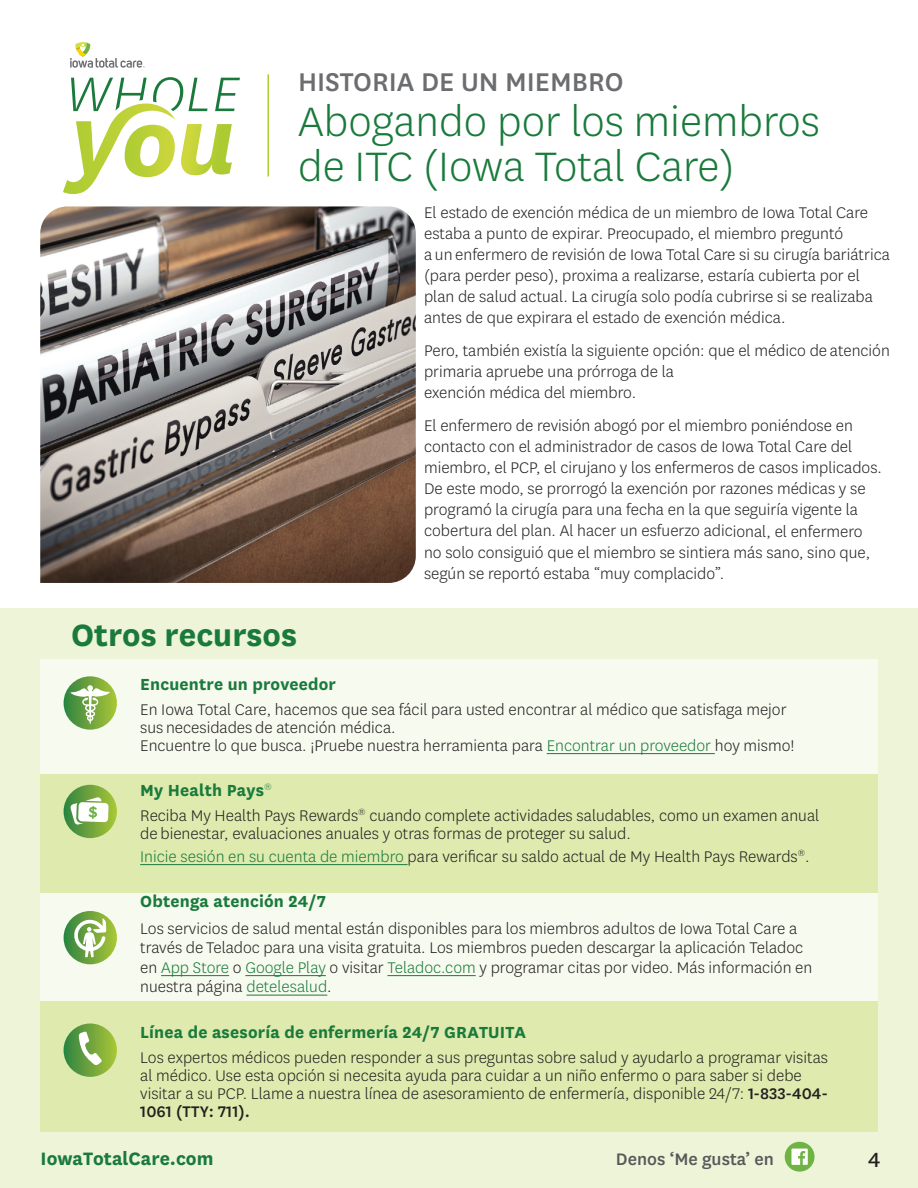
<style>
.page{position:relative;width:918px;height:1188px;background:#fff}
.page>*{position:absolute;margin:0;border:0;box-sizing:border-box;transform-origin:0 0}
.t1{font:300 48px/45px "Centene Sans";color:#1a7a3c}
.t2{font:700 36px "Centene Sans";color:#1a7a3c}
.t3{font:500 30px "Centene Sans";color:#6c6d70}
.t4{font:24px "Centene Sans";color:#231f20}
.t5{font:700 21px "Centene Sans";color:#1a7a3c}
.t6{font:500 19.5px "Centene Sans";color:#57585a}
.t7{font:700 18.75px "Centene Sans";letter-spacing:.01em;color:#1a7a3c}
.t8{font:300 18px/21px "Centene Sans";color:#231f20}
.s1{color:#1a7a3c}
.s2{font-weight:500}
</style>
<div class="page">
<div style="left:0;top:608px;width:918px;height:580px;background:#eef4d7"></div>
<div style="left:40px;top:659px;width:838px;height:450px;background:#f7faee"></div>
<div style="left:40px;top:774px;width:838px;height:118px;background:#deeaae"></div>
<div style="left:40px;top:1001px;width:838px;height:131px;background:#deeaae"></div>
<hr style="left:547px;top:753px;width:168px;height:1px;background:#1a7a3c">
<hr style="left:140px;top:864px;width:268px;height:1px;background:#1a7a3c">
<hr style="left:161px;top:975px;width:68px;height:1px;background:#1a7a3c">
<hr style="left:245px;top:975px;width:81px;height:1px;background:#1a7a3c">
<hr style="left:387px;top:975px;width:89px;height:1px;background:#1a7a3c">
<hr style="left:246px;top:995px;width:81px;height:1px;background:#1a7a3c">
<svg style="left:64px;top:676px;width:53px;height:54px"></svg>
<svg style="left:70px;top:685px;width:40px;height:39px;background:#92ba6e"></svg>
<div style="left:64px;top:785px;width:53px;height:53px;background:linear-gradient(to right,#308342,#acc638);border-radius:27px"></div>
<svg style="left:70px;top:797px;width:39px;height:28px"></svg>
<svg style="left:64px;top:911px;width:53px;height:53px"></svg>
<svg style="left:73px;top:918px;width:33px;height:39px"></svg>
<div style="left:64px;top:1024px;width:53px;height:53px;background:linear-gradient(to right,#308342,#acc638);border-radius:27px"></div>
<svg style="left:79px;top:1031px;width:23px;height:35px"></svg>
<svg style="left:70px;top:42px;width:75px;height:26px"></svg>
<svg style="left:63px;top:77px;width:177px;height:117px"></svg>
<hr style="left:267px;top:74px;width:2px;height:102px;background:#accb33">
<div style="left:785px;top:1142px;width:30px;height:30px;background:#6fb344;border-radius:50%"></div>
<svg style="left:791px;top:1149px;width:17px;height:16px"></svg>
<img style="left:40px;top:206px;width:376px;height:377px">
<h2 class="t3" style="left:298px;top:61px;width:327px">HISTORIA DE UN MIEMBRO</h2>
<h2 class="t1" style="left:298px;top:97px;width:524px">Abogando por los miembros de ITC (Iowa Total Care)</h2>
<p class="t8" style="left:424px;top:202px;width:467px">El estado de exención médica de un miembro de Iowa Total Care estaba a punto de expirar. Preocupado, el miembro preguntó<br>a un enfermero de revisión de Iowa Total Care si su cirugía bariátrica (para perder peso), proxima a realizarse, estaría cubierta por el plan de salud actual. La cirugía solo podía cubrirse si se realizaba antes de que expirara el estado de exención médica.</p>
<p class="t8" style="left:424px;top:340px;width:467px">Pero, también existía la siguiente opción: que el médico de atención primaria apruebe una prórroga de la<br>exención médica del miembro.</p>
<p class="t8" style="left:424px;top:415px;width:460px">El enfermero de revisión abogó por el miembro poniéndose en contacto con el administrador de casos de Iowa Total Care del miembro, el PCP, el cirujano y los enfermeros de casos implicados.<br>De este modo, se prorrogó la exención por razones médicas y se programó la cirugía para una fecha en la que seguiría vigente la cobertura del plan. Al hacer un esfuerzo adicional, el enfermero no solo consiguió que el miembro se sintiera más sano, sino que, según se reportó estaba “muy complacido”.</p>
<h3 class="t2" style="left:71px;top:610px;width:228px">Otros recursos</h3>
<h4 class="t7" style="left:140px;top:671px;width:197px">Encuentre un proveedor</h4>
<p class="t8" style="left:140px;top:700px;width:648px;line-height:18px">En Iowa Total Care, hacemos que sea fácil para usted encontrar al médico que satisfaga mejor sus necesidades de atención médica.</p>
<p class="t8" style="left:140px;top:734px;width:656px">Encuentre lo que busca. ¡Pruebe nuestra herramienta para <span class="s1">Encontrar un proveedor</span> hoy mismo!</p>
<h4 class="t7" style="left:140px;top:777px;width:133px">My Health Pays<sup>®</sup></h4>
<p class="t8" style="left:140px;top:806px;width:681px;line-height:18px">Reciba My Health Pays Rewards<sup>®</sup> cuando complete actividades saludables, como un examen anual de bienestar, evaluaciones anuales y otras formas de proteger su salud.</p>
<p class="t8" style="left:140px;top:845px;width:671px"><span class="s1">Inicie sesión en su cuenta de miembro</span> para verificar su saldo actual de My Health Pays Rewards<sup>®</sup>.</p>
<h4 class="t7" style="left:140px;top:888px;width:187px">Obtenga atención 24/7</h4>
<p class="t8" style="left:140px;top:918px;width:674px;line-height:19.5px">Los servicios de salud mental están disponibles para los miembros adultos de Iowa Total Care a través de Teladoc para una visita gratuita. Los miembros pueden descargar la aplicación Teladoc en <span class="s1">App Store</span> o <span class="s1">Google Play</span> o visitar <span class="s1">Teladoc.com</span> y programar citas por video. Más información en nuestra página <span class="s1">detelesalud</span>.</p>
<h4 class="t7" style="left:140px;top:1019px;width:387px">Línea de asesoría de enfermería 24/7 GRATUITA</h4>
<p class="t8" style="left:140px;top:1048px;width:689px;line-height:18px">Los expertos médicos pueden responder a sus preguntas sobre salud y ayudarlo a programar visitas al médico. Use esta opción si necesita ayuda para cuidar a un niño enfermo o para saber si debe visitar a su PCP. Llame a nuestra línea de asesoramiento de enfermería, disponible 24/7: <span class="s2">1-833-404- 1061 (TTY: 711).</span></p>
<p class="t5" style="left:41px;top:1144px;width:174px">IowaTotalCare.com</p>
<p class="t6" style="left:616px;top:1146px;width:160px">Denos ‘Me gusta’ en</p>
<h3 class="t4" style="left:868px;top:1144px;width:14px">4</h3>
</div>
